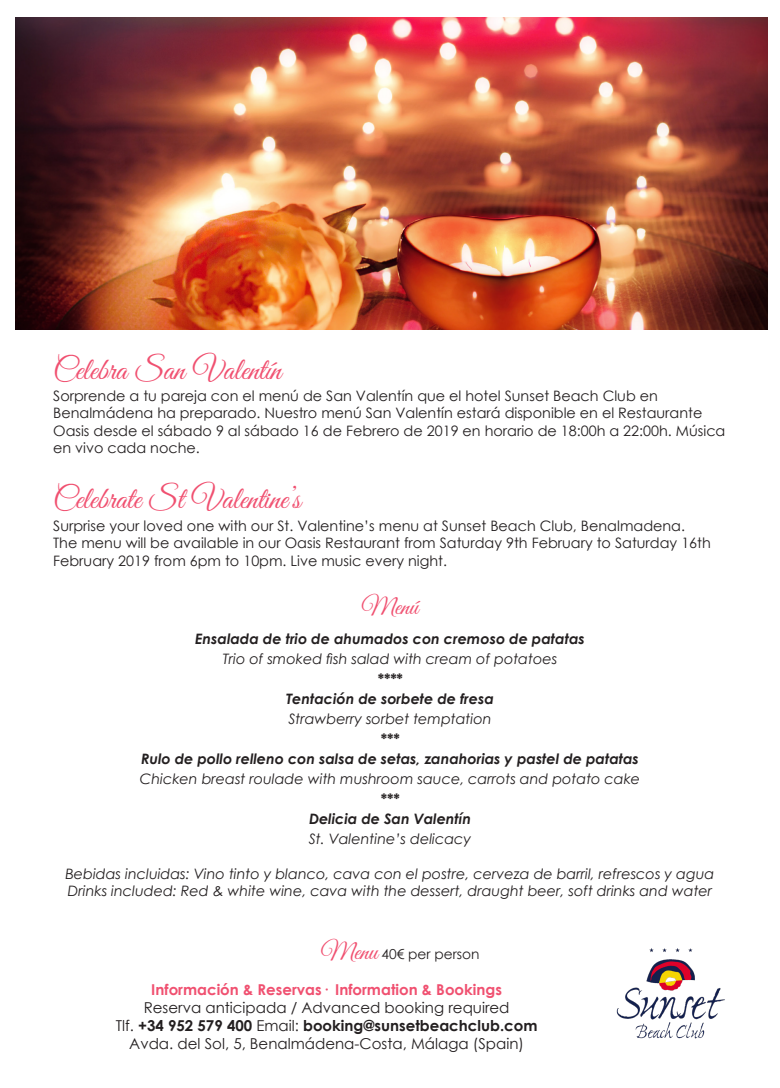
<style>
.page{position:relative;width:780px;height:1088px;background:#fff}
.page>*{position:absolute;margin:0;border:0;box-sizing:border-box;transform-origin:0 0}
.t1{font:31.25px "Great Vibes";color:#f05070}
.t2{font:25px "Great Vibes";color:#f05070}
.t3{font:700 15px/18px "Century Gothic";color:#f05070;text-align:center}
.t4{font:700 15px "Century Gothic";color:#231f20}
.t5{font:15px "Century Gothic";color:#231f20}
.t6{font:14.38px/17.2px "Century Gothic";color:#231f20}
.t7{font:italic 14.38px "Century Gothic";color:#231f20}
.t8{font:italic 700 14.38px "Century Gothic";color:#231f20}
.t9{font:13.75px "Century Gothic";color:#231f20}
.s1{font-family:"Great Vibes";font-size:25px;color:#f05070}
.s2{font-weight:400;color:#231f20}
.s3{font-weight:400}
</style>
<div class="page">
<img style="left:16px;top:18px;width:751px;height:312px">
<img style="left:616px;top:948px;width:109px;height:91px">
<p class="t1" style="left:53px;top:352px;width:229px">Celebra San Valentín</p>
<p class="t6" style="left:53px;top:387px;width:673px">Sorprende a tu pareja con el menú de San Valentín que el hotel Sunset Beach Club en Benalmádena ha preparado. Nuestro menú San Valentín estará disponible en el Restaurante Oasis desde el sábado 9 al sábado 16 de Febrero de 2019 en horario de 18:00h a 22:00h. Música en vivo cada noche.</p>
<p class="t1" style="left:53px;top:482px;width:249px">Celebrate St Valentine’s</p>
<p class="t6" style="left:53px;top:517px;width:659px;line-height:17.6px">Surprise your loved one with our St. Valentine’s menu at Sunset Beach Club, Benalmadena.<br>The menu will be available in our Oasis Restaurant from Saturday 9th February to Saturday 16th<br>February 2019 from 6pm to 10pm. Live music every night.</p>
<p class="t2" style="left:361px;top:593px;width:58px">Menú</p>
<p class="t8" style="left:195px;top:628px;width:391px">Ensalada de trio de ahumados con cremoso de patatas</p>
<p class="t7" style="left:223px;top:649px;width:336px">Trio of smoked fish salad with cream of potatoes</p>
<p class="t8" style="left:377px;top:668px;width:27px">****</p>
<p class="t8" style="left:286px;top:688px;width:209px">Tentación de sorbete de fresa</p>
<p class="t7" style="left:288px;top:709px;width:205px">Strawberry sorbet temptation</p>
<p class="t8" style="left:380px;top:728px;width:20px">***</p>
<p class="t8" style="left:141px;top:748px;width:499px">Rulo de pollo relleno con salsa de setas, zanahorias y pastel de patatas</p>
<p class="t7" style="left:140px;top:769px;width:502px">Chicken breast roulade with mushroom sauce, carrots and potato cake</p>
<p class="t8" style="left:380px;top:788px;width:20px">***</p>
<p class="t8" style="left:309px;top:808px;width:163px">Delicia de San Valentín</p>
<p class="t7" style="left:309px;top:829px;width:164px">St. Valentine’s delicacy</p>
<p class="t7" style="left:66px;top:863px;width:650px">Bebidas incluidas: Vino tinto y blanco, cava con el postre, cerveza de barril, refrescos y agua</p>
<p class="t7" style="left:68px;top:881px;width:646px">Drinks included: Red &amp; white wine, cava with the dessert, draught beer, soft drinks and water</p>
<p class="t9" style="left:321px;top:944px;width:160px"><span class="s1">Menu</span> 40€ per person</p>
<p class="t3" style="left:144px;top:980px;width:367px">Información &amp; Reservas· Information &amp; Bookings<br><span class="s2">Reserva anticipada / Advanced booking required</span></p>
<p class="t4" style="left:116px;top:1014px;width:423px"><span class="s3">Tlf.</span> +34 952 579 400 <span class="s3">Email:</span> booking@sunsetbeachclub.com</p>
<p class="t5" style="left:129px;top:1033px;width:396px">Avda. del Sol, 5, Benalmádena-Costa, Málaga (Spain)</p>
</div>
